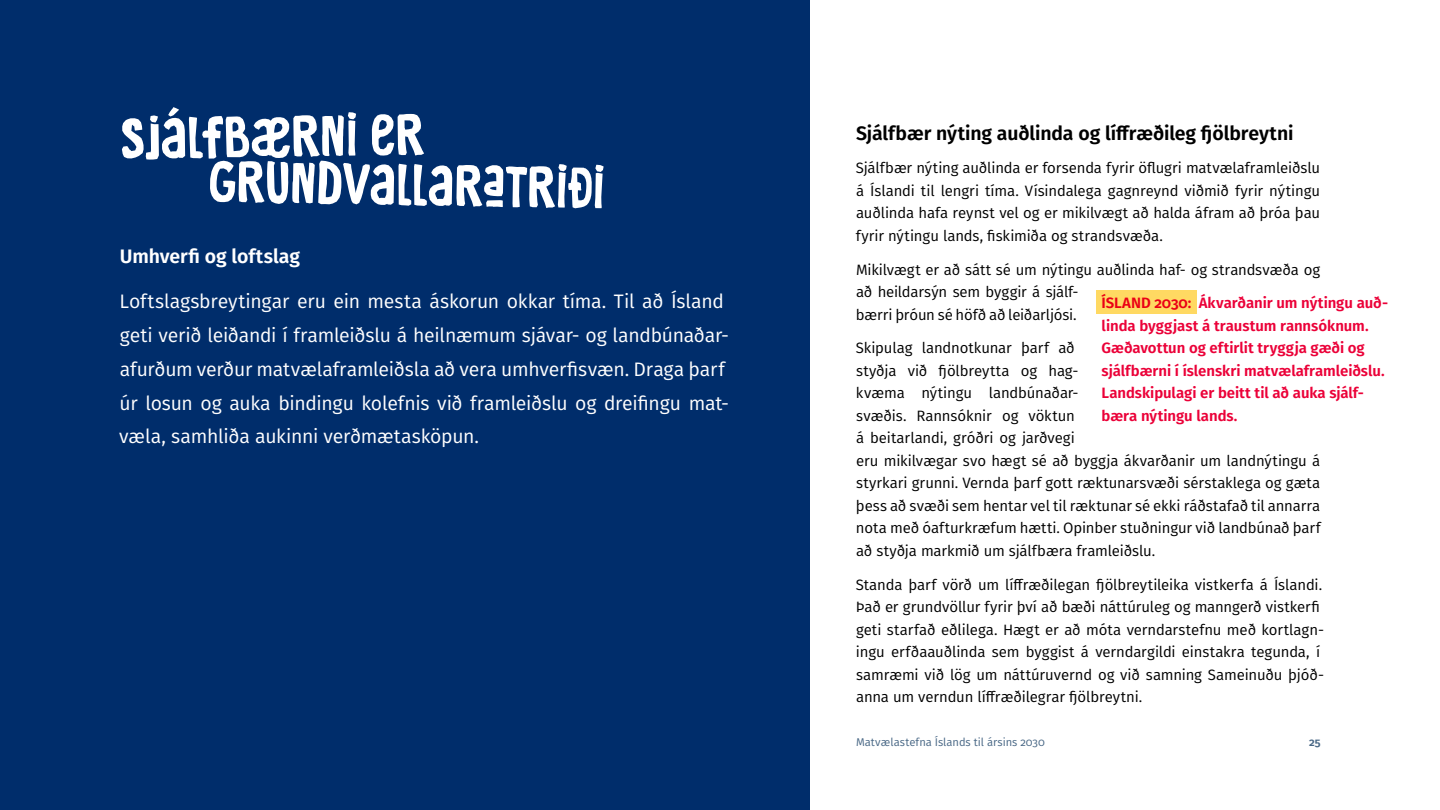
<style>
.page{position:relative;width:1440px;height:810px;background:#fff}
.page>*{position:absolute;margin:0;border:0;box-sizing:border-box;transform-origin:0 0}
.Fyrirsögn{font:60px "Food Truck Signage";color:#fff}
.Undirfyrirsögn-bold{font:19.5px/33.8px "Fira GO";letter-spacing:-.01em;color:#fff}
.Undirfyrirsögn-bold-2{font:600 19.5px "Fira GO";letter-spacing:-.005em;color:#000}
.Undirfyrirsögn-bold-3{font:600 19.5px "Fira GO";letter-spacing:-.005em;color:#fff}
.Meginmál{font:15px/22.5px "Fira GO";letter-spacing:-.005em;color:#000}
.Bullets_-_Ísland{font:600 15px/22.5px "Fira GO";letter-spacing:-.005em;color:#eb0038}
.t1{font:11.25px "Fira GO";color:#486785}
.t2{font:600 11.25px "Fira GO";color:#486785}
</style>
<div class="page">
<div style="left:0;top:0;width:810px;height:810px;background:#002d6b"></div>
<div style="left:1096px;top:290px;width:101px;height:24px;background:#ffd962"></div>
<p class="Fyrirsögn" style="left:119px;top:103px;width:307px;rotate:-1deg">Sjálfbærni er</p>
<p class="Fyrirsögn" style="left:209px;top:145px;width:398px;rotate:1deg">grundvallaraTriÐi</p>
<p class="Undirfyrirsögn-bold-2" style="left:856px;top:121px;width:439px">Sjálfbær nýting auðlinda og líffræðileg fjölbreytni</p>
<p class="Meginmál" style="left:856px;top:157px;width:466px;text-align:justify">Sjálfbær nýting auðlinda er forsenda fyrir öflugri matvælaframleiðslu á Íslandi til lengri tíma. Vísindalega gagnreynd viðmið fyrir nýtingu auðlinda hafa reynst vel og er mikilvægt að halda áfram að þróa þau fyrir nýtingu lands, fiskimiða og strandsvæða.</p>
<p class="Meginmál" style="left:856px;top:258px;width:466px">Mikilvægt er að sátt sé um nýtingu auðlinda haf- og strandsvæða og að heildarsýn sem byggir á sjálf-<br>bærri þróun sé höfð að leiðarljósi.</p>
<p class="Meginmál" style="left:856px;top:337px;width:467px">Skipulag landnotkunar þarf að<br>styðja við fjölbreytta og hag-<br>kvæma nýtingu landbúnaðar-<br>svæðis. Rannsóknir og vöktun<br>á beitarlandi, gróðri og jarðvegi<br>eru mikilvægar svo hægt sé að byggja ákvarðanir um landnýtingu á styrkari grunni. Vernda þarf gott ræktunarsvæði sérstaklega og gæta þess að svæði sem hentar vel til ræktunar sé ekki ráðstafað til annarra nota með óafturkræfum hætti. Opinber stuðningur við landbúnað þarf að styðja markmið um sjálfbæra framleiðslu.</p>
<p class="Meginmál" style="left:856px;top:573px;width:470px">Standa þarf vörð um líffræðilegan fjölbreytileika vistkerfa á Íslandi.<br>Það er grundvöllur fyrir því að bæði náttúruleg og manngerð vistkerfi geti starfað eðlilega. Hægt er að móta verndarstefnu með kortlagn&shy;ingu erfðaauðlinda sem byggist á verndargildi einstakra tegunda, í samræmi við lög um náttúruvernd og við samning Sameinuðu þjóð&shy;anna um verndun líffræðilegrar fjölbreytni.</p>
<p class="Undirfyrirsögn-bold-3" style="left:120px;top:245px;width:182px">Umhverfi og loftslag</p>
<p class="Undirfyrirsögn-bold" style="left:119px;top:285px;width:611px">Loftslagsbreytingar eru ein mesta áskorun okkar tíma. Til að Ísland geti verið leiðandi í framleiðslu á heilnæmum sjávar- og landbúnaðar&shy;afurðum verður matvælaframleiðsla að vera umhverfisvæn. Draga þarf úr losun og auka bindingu kolefnis við framleiðslu og dreifingu mat&shy;væla, samhliða aukinni verðmætasköpun.</p>
<p class="Bullets_-_Ísland" style="left:1102px;top:292px;width:288px">ÍSLAND 2030: Ákvarðanir um nýtingu auð&shy;linda byggjast á traustum rannsóknum.<br>Gæðavottun og eftirlit tryggja gæði og sjálfbærni í íslenskri matvælaframleiðslu.<br>Landskipulagi er beitt til að auka sjálf&shy;bæra nýtingu lands.</p>
<p class="t1" style="left:856px;top:735px;width:190px">Matvælastefna Íslands til ársins 2030</p>
<p class="t2" style="left:1309px;top:735px;width:13px">25</p>
</div>
